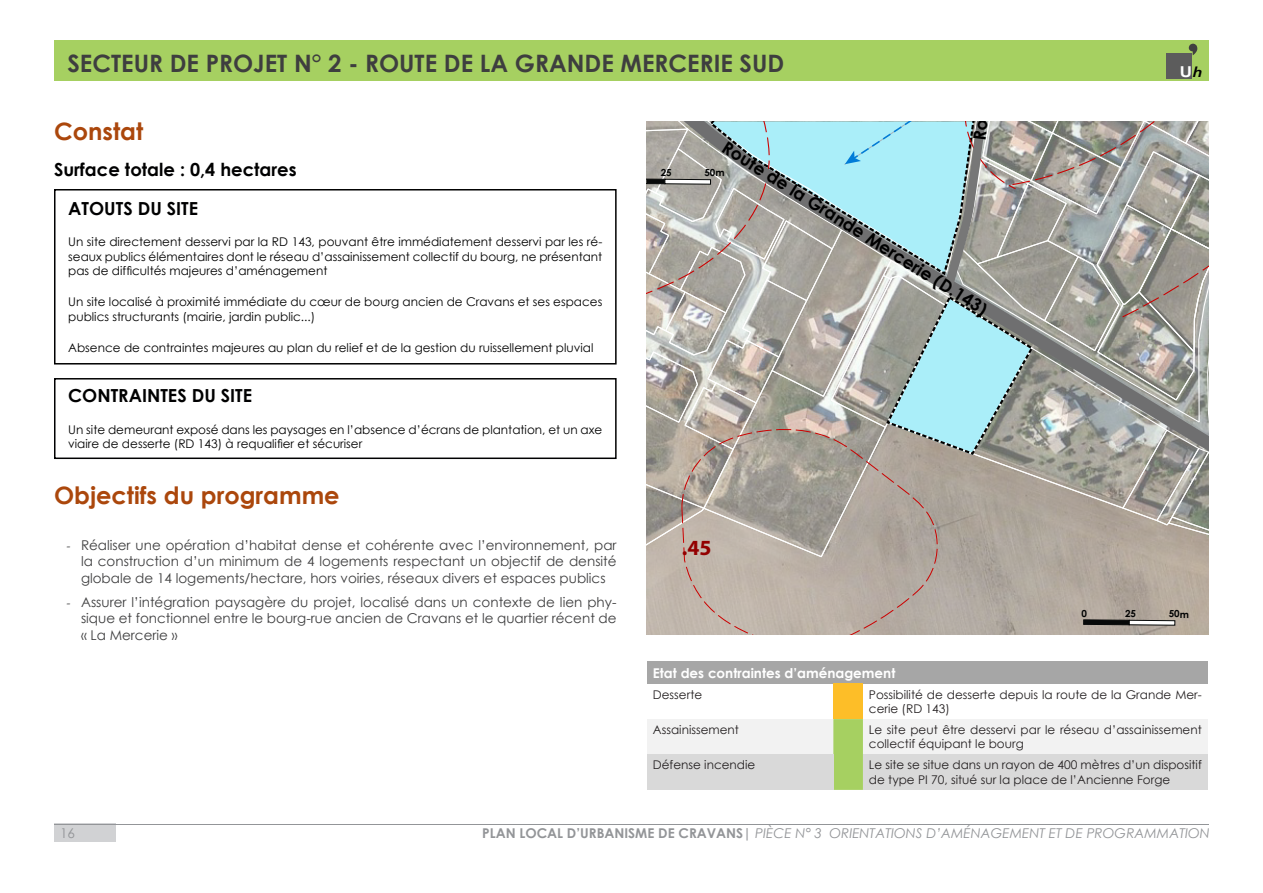
<style>
.page{position:relative;width:1263px;height:893px;background:#fff}
.page>*{position:absolute;margin:0;border:0;box-sizing:border-box;transform-origin:0 0}
.UH_TITRE1{font:700 24px "Century Gothic";color:#3e3e3f}
.UH_TITRE2{font:700 24px "Century Gothic";color:#ab470c}
.t1{font:700 21.75px "Myriad Pro";color:#930000}
.UH_PARAGRAPHE{font:700 18px "Century Gothic";color:#000001}
.t2{font:700 17.4px "Century Gothic";color:#000}
.t3{font:700 15px "Arial";color:#fff;scale:1.14 1}
.t4{font:13.5px/16.2px "Century Gothic";color:#3e3e3f;text-align:justify}
.t5{font:italic 13.5px "Century Gothic";color:#939598}
.UH_LEGENDES{font:700 13.5px "Century Gothic";color:#fff}
.t6{font:13.5px "Century Gothic";color:#939598}
.UH_PARAGRAPHE-2{font:12px/14.4px "Century Gothic";color:#000001}
.UH_LEGENDES-2{font:12px/14.4px "Century Gothic";color:#231f20}
.s1{font-family:"Minion Pro"}
.s2{font-family:"Corbel";font-style:italic;color:#000}
.s3{font-weight:700;font-style:normal}
</style>
<div class="page">
<div style="left:54px;top:824px;width:61px;height:18px;background:#d1d2d4"></div>
<div style="left:54px;top:40px;width:1155px;height:41px;background:#a6d061"></div>
<svg style="left:1189px;top:44px;width:8px;height:11px"></svg>
<div style="left:1167px;top:53px;width:25px;height:25px;background:#5c5c5c"></div>
<hr style="left:54px;top:824px;width:1155px;height:1px;background:#939598">
<div style="left:647px;top:662px;width:561px;height:22px;background:#a6a6a6"></div>
<div style="left:833px;top:684px;width:30px;height:35px;background:#fdbe28"></div>
<div style="left:647px;top:719px;width:186px;height:35px;background:#f2f2f2"></div>
<div style="left:833px;top:719px;width:30px;height:71px;background:#a6d061"></div>
<div style="left:863px;top:719px;width:345px;height:35px;background:#f2f2f2"></div>
<div style="left:647px;top:754px;width:186px;height:36px;background:#d9d9d9"></div>
<div style="left:863px;top:754px;width:345px;height:36px;background:#d9d9d9"></div>
<div style="left:54px;top:378px;width:563px;height:81px;border:2px solid #000001"></div>
<div style="left:54px;top:189px;width:563px;height:175px;border:2px solid #000001"></div>
<svg style="left:646px;top:122px;width:563px;height:513px;background:#a9ada7"></svg>
<p class="UH_TITRE1" style="left:68px;top:45px;width:718px">SECTEUR DE PROJET N° 2 - ROUTE DE LA GRANDE MERCERIE SUD</p>
<p class="UH_TITRE2" style="left:54px;top:113px;width:91px">Constat</p>
<p class="UH_PARAGRAPHE" style="left:54px;top:155px;width:244px">Surface totale : 0,4 hectares</p>
<p class="UH_PARAGRAPHE" style="left:68px;top:195px;width:131px">ATOUTS DU SITE</p>
<p class="UH_PARAGRAPHE-2" style="left:68px;top:234px;width:536px;text-align:justify">Un site directement desservi par la RD 143, pouvant être immédiatement desservi par les ré&shy;seaux publics élémentaires dont le réseau d’assainissement collectif du bourg, ne présentant pas de difficultés majeures d’aménagement</p>
<p class="UH_PARAGRAPHE-2" style="left:68px;top:295px;width:536px">Un site localisé à proximité immédiate du cœur de bourg ancien de Cravans et ses espaces publics structurants (mairie, jardin public...)</p>
<p class="UH_PARAGRAPHE-2" style="left:68px;top:340px;width:527px">Absence de contraintes majeures au plan du relief et de la gestion du ruissellement pluvial</p>
<p class="UH_PARAGRAPHE" style="left:68px;top:382px;width:185px">CONTRAINTES DU SITE</p>
<p class="UH_PARAGRAPHE-2" style="left:68px;top:422px;width:536px">Un site demeurant exposé dans les paysages en l’absence d’écrans de plantation, et un axe viaire de desserte (RD 143) à requalifier et sécuriser</p>
<p class="UH_TITRE2" style="left:54px;top:477px;width:287px">Objectifs du programme</p>
<p class="t4" style="left:81px;top:537px;width:537px;text-indent:-15px"><span class="s1">-</span> Réaliser une opération d’habitat dense et cohérente avec l’environnement, par la construction d’un minimum de 4 logements respectant un objectif de densité globale de 14 logements/hectare, hors voiries, réseaux divers et espaces publics</p>
<p class="t4" style="left:81px;top:594px;width:537px;text-indent:-15px"><span class="s1">-</span> Assurer l’intégration paysagère du projet, localisé dans un contexte de lien phy&shy;sique et fonctionnel entre le bourg-rue ancien de Cravans et le quartier récent de « La Mercerie »</p>
<p class="t2" style="left:730px;top:135px;width:311px;rotate:32deg">Route de la Grande Mercerie (D.143)</p>
<p class="t1" style="left:682px;top:533px;width:31px">.45</p>
<p class="t3" style="left:1180px;top:61px;width:21px">U<span class="s2">h</span></p>
<p class="t6" style="left:60px;top:824px;width:16px">16</p>
<p class="UH_LEGENDES" style="left:653px;top:662px;width:244px">Etat des contraintes d’aménagement</p>
<p class="UH_LEGENDES-2" style="left:653px;top:687px;width:51px">Desserte</p>
<p class="UH_LEGENDES-2" style="left:869px;top:687px;width:334px">Possibilité de desserte depuis la route de la Grande Mer&shy;cerie (RD 143)</p>
<p class="UH_LEGENDES-2" style="left:653px;top:722px;width:88px">Assainissement</p>
<p class="UH_LEGENDES-2" style="left:869px;top:722px;width:334px">Le site peut être desservi par le réseau d’assainissement collectif équipant le bourg</p>
<p class="UH_LEGENDES-2" style="left:653px;top:758px;width:104px">Défense incendie</p>
<p class="UH_LEGENDES-2" style="left:869px;top:758px;width:334px">Le site se situe dans un rayon de 400 mètres d’un dispositif de type PI 70, situé sur la place de l’Ancienne Forge</p>
<p class="t5" style="left:482px;top:824px;width:729px"><span class="s3">PLAN LOCAL D’URBANISME DE CRAVANS|</span> PIÈCE N° 3 ORIENTATIONS D’AMÉNAGEMENT ET DE PROGRAMMATION</p>
</div>
